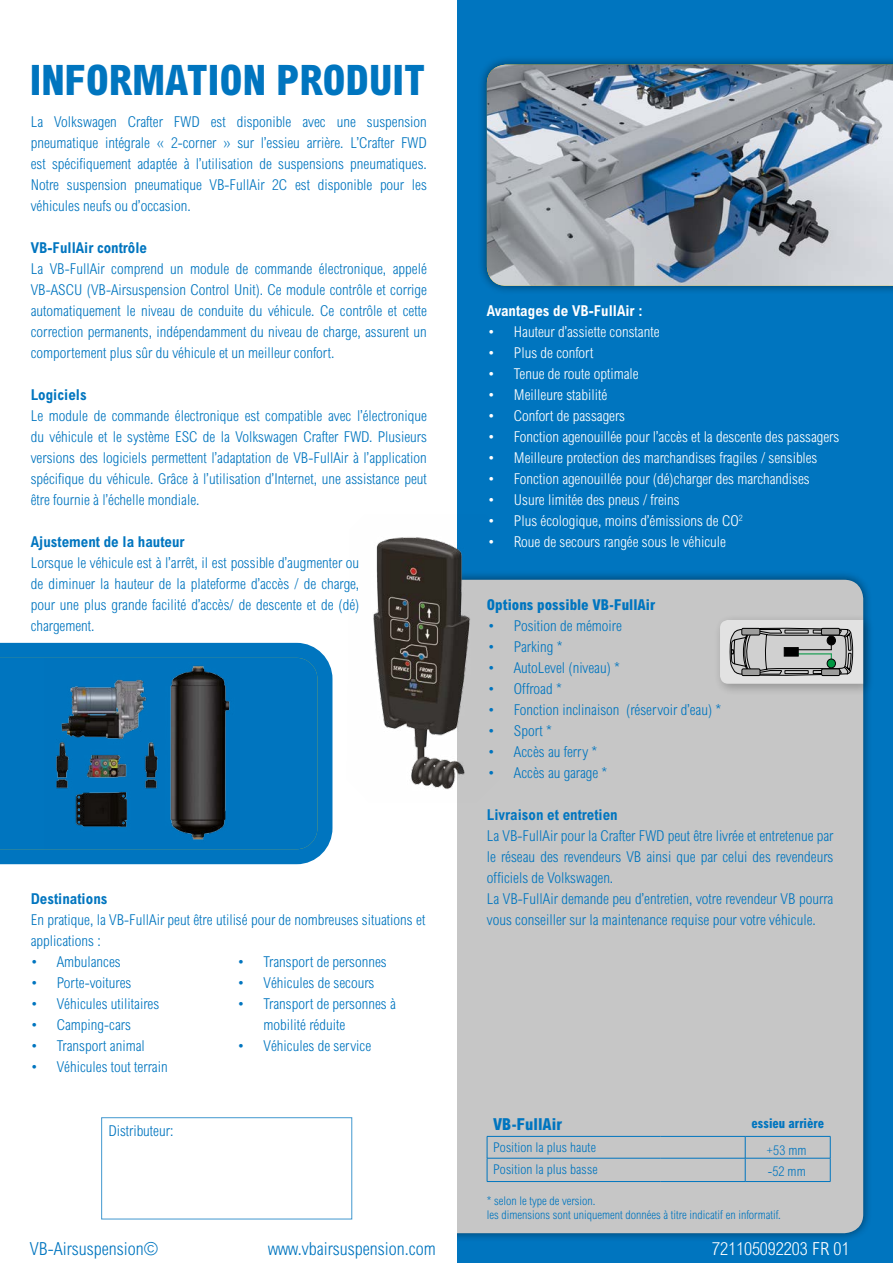
<style>
.page{position:relative;width:893px;height:1263px;background:#fff}
.page>*{position:absolute;margin:0;border:0;box-sizing:border-box;transform-origin:0 0}
.t1{font:800 condensed 42px "Arial MT Std";color:#0075bf}
.t2{font:300 condensed 18px "Arial MT Std";color:#0075bf}
.t3{font:300 condensed 18px "Arial MT Std";color:#fff}
.t4{font:800 condensed 16.5px "Arial MT Std";color:#0075bf}
.t5{font:300 condensed 15px/21px "Arial MT Std";color:#0075bf;text-align:justify}
.t6{font:300 condensed 15px "Arial MT Std";color:#fff}
.t7{font:700 condensed 15px "Arial MT Std";color:#0075bf}
.t8{font:800 condensed 15px "Arial MT Std";color:#0075bf}
.t9{font:700 condensed 15px "Arial MT Std";color:#fff}
.t10{font:300 condensed 13.5px/21.8px "Arial MT Std";letter-spacing:.005em;color:#0075bf}
.t11{font:800 condensed 13.5px "Arial MT Std";color:#0075bf;scale:.94 1}
.t12{font:300 condensed 12px/14.4px "Arial MT Std";color:#0075bf}
</style>
<div class="page">
<div style="left:457px;top:0;width:436px;height:1263px;background:#0075bf"></div>
<div style="left:425px;top:570px;width:448px;height:672px;background:#000;opacity:.5"></div>
<div style="left:435px;top:580px;width:428px;height:653px;background:#c6c6c6;border-radius:19px"></div>
<div style="left:417px;top:0;width:40px;height:1263px;background:#fff"></div>
<div style="left:477px;top:55px;width:416px;height:240px;background:#000;opacity:.5"></div>
<img style="left:487px;top:65px;width:406px;height:221px">
<svg style="left:0;top:643px;width:332px;height:221px;background:#0e69a2"></svg>
<hr style="left:745px;top:1158px;width:85px;height:1px;background:#0075bf">
<hr style="left:487px;top:1136px;width:173px;height:1px;background:#0075bf">
<hr style="left:660px;top:1136px;width:85px;height:1px;background:#0075bf">
<hr style="left:487px;top:1158px;width:173px;height:1px;background:#0075bf">
<svg style="left:487px;top:1136px;width:1px;height:45px"></svg>
<hr style="left:660px;top:1158px;width:85px;height:1px;background:#0075bf">
<svg style="left:745px;top:1137px;width:1px;height:44px"></svg>
<hr style="left:487px;top:1181px;width:173px;height:1px;background:#0075bf">
<hr style="left:660px;top:1181px;width:85px;height:1px;background:#0075bf">
<hr style="left:745px;top:1181px;width:85px;height:1px;background:#0075bf">
<hr style="left:745px;top:1136px;width:85px;height:1px;background:#0075bf">
<svg style="left:830px;top:1136px;width:1px;height:45px"></svg>
<div style="left:713px;top:613px;width:163px;height:83px;background:#000;opacity:.5"></div>
<svg style="left:720px;top:620px;width:143px;height:64px"></svg>
<hr style="left:798px;top:649px;width:33px;height:1px;background:#000">
<hr style="left:798px;top:653px;width:33px;height:1px;background:#009641">
<div style="left:827px;top:659px;width:8px;height:9px;background:#009641;border-radius:50%"></div>
<div style="left:827px;top:659px;width:9px;height:9px;border:1px solid #000;border-radius:50%"></div>
<div style="left:784px;top:647px;width:14px;height:9px;background:#000;border:1px solid #000"></div>
<img style="left:373px;top:537px;width:127px;height:253px">
<h1 class="t1" style="left:30px;top:55px;width:397px">INFORMATION PRODUIT</h1>
<p class="t5" style="left:31px;top:111px;width:398px">La Volkswagen Crafter FWD est disponible avec une suspension pneumatique intégrale « 2-corner » sur l’essieu arrière. L’Crafter FWD est spécifiquement adaptée à l’utilisation de suspensions pneumatiques.<br>Notre suspension pneumatique VB-FullAir 2C est disponible pour les véhicules neufs ou d’occasion.</p>
<p class="t7" style="left:31px;top:239px;width:118px">VB-FullAir contrôle</p>
<p class="t5" style="left:31px;top:258px;width:398px">La VB-FullAir comprend un module de commande électronique, appelé VB-ASCU (VB-Airsuspension Control Unit). Ce module contrôle et corrige automatiquement le niveau de conduite du véhicule. Ce contrôle et cette correction permanents, indépendamment du niveau de charge, assurent un comportement plus sûr du véhicule et un meilleur confort.</p>
<p class="t7" style="left:31px;top:386px;width:57px">Logiciels</p>
<p class="t5" style="left:31px;top:405px;width:398px">Le module de commande électronique est compatible avec l’électronique du véhicule et le système ESC de la Volkswagen Crafter FWD. Plusieurs versions des logiciels permettent l’adaptation de VB-FullAir à l’application spécifique du véhicule. Grâce à l’utilisation d’Internet, une assistance peut être fournie à l’échelle mondiale.</p>
<p class="t7" style="left:31px;top:533px;width:155px">Ajustement de la hauteur</p>
<p class="t5" style="left:31px;top:552px;width:330px">Lorsque le véhicule est à l’arrêt, il est possible d’augmenter ou de diminuer la hauteur de la plateforme d’accès / de charge, pour une plus grande facilité d’accès/ de descente et de (dé) chargement.</p>
<p class="t7" style="left:31px;top:890px;width:78px">Destinations</p>
<p class="t5" style="left:31px;top:909px;width:396px">En pratique, la VB-FullAir peut être utilisé pour de nombreuses situations et applications :</p>
<p class="t5" style="left:30px;top:951px;width:92px">• Ambulances</p>
<p class="t5" style="left:30px;top:972px;width:103px">• Porte-voitures</p>
<p class="t5" style="left:30px;top:993px;width:131px">• Véhicules utilitaires</p>
<p class="t5" style="left:30px;top:1014px;width:103px">• Camping-cars</p>
<p class="t5" style="left:30px;top:1035px;width:117px">• Transport animal</p>
<p class="t5" style="left:30px;top:1056px;width:139px">• Véhicules tout terrain</p>
<p class="t5" style="left:108px;top:1120px;width:67px">Distributeur:</p>
<p class="t5" style="left:237px;top:951px;width:152px">• Transport de personnes</p>
<p class="t5" style="left:237px;top:972px;width:139px">• Véhicules de secours</p>
<p class="t5" style="left:264px;top:993px;width:134px;text-indent:-27px">• Transport de personnes à mobilité réduite</p>
<p class="t5" style="left:237px;top:1035px;width:136px">• Véhicules de service</p>
<p class="t9" style="left:487px;top:302px;width:157px">Avantages de VB-FullAir :</p>
<p class="t6" style="left:487px;top:323px;width:174px">• Hauteur d’assiette constante</p>
<p class="t6" style="left:487px;top:344px;width:108px">• Plus de confort</p>
<p class="t6" style="left:487px;top:365px;width:153px">• Tenue de route optimale</p>
<p class="t6" style="left:487px;top:386px;width:122px">• Meilleure stabilité</p>
<p class="t6" style="left:487px;top:407px;width:140px">• Confort de passagers</p>
<p class="t6" style="left:487px;top:428px;width:354px">• Fonction agenouillée pour l’accès et la descente des passagers</p>
<p class="t6" style="left:487px;top:449px;width:332px">• Meilleure protection des marchandises fragiles / sensibles</p>
<p class="t6" style="left:487px;top:470px;width:324px">• Fonction agenouillée pour (dé)charger des marchandises</p>
<p class="t6" style="left:487px;top:491px;width:194px">• Usure limitée des pneus / freins</p>
<p class="t6" style="left:487px;top:512px;width:257px">• Plus écologique, moins d’émissions de CO<sup>2</sup></p>
<p class="t6" style="left:487px;top:533px;width:241px">• Roue de secours rangée sous le véhicule</p>
<p class="t8" style="left:487px;top:595px;width:170px">Options possible VB-FullAir</p>
<p class="t5" style="left:487px;top:615px;width:136px">• Position de mémoire</p>
<p class="t5" style="left:487px;top:636px;width:77px">• Parking *</p>
<p class="t5" style="left:487px;top:657px;width:135px">• AutoLevel (niveau) *</p>
<p class="t5" style="left:487px;top:678px;width:77px">• Offroad *</p>
<p class="t5" style="left:487px;top:699px;width:236px">• Fonction inclinaison (réservoir d’eau) *</p>
<p class="t5" style="left:487px;top:720px;width:67px">• Sport *</p>
<p class="t5" style="left:487px;top:741px;width:112px">• Accès au ferry *</p>
<p class="t5" style="left:487px;top:762px;width:122px">• Accès au garage *</p>
<p class="t7" style="left:487px;top:806px;width:132px">Livraison et entretien</p>
<p class="t5" style="left:487px;top:825px;width:348px;text-align:left">La VB-FullAir pour la Crafter FWD peut être livrée et entretenue par le réseau des revendeurs VB ainsi que par celui des revendeurs officiels de Volkswagen.<br>La VB-FullAir demande peu d’entretien, votre revendeur VB pourra vous conseiller sur la maintenance requise pour votre véhicule.</p>
<p class="t4" style="left:493px;top:1114px;width:70px">VB-FullAir</p>
<p class="t11" style="left:751px;top:1115px;width:79px">essieu arrière</p>
<p class="t10" style="left:493px;top:1136px;width:106px">Position la plus haute<br>Position la plus basse</p>
<p class="t12" style="left:487px;top:1193px;width:295px">* selon le type de version.<br>les dimensions sont uniquement données à titre indicatif en informatif.</p>
<p class="t10" style="left:767px;top:1139px;width:41px">+53 mm -52 mm</p>
<p class="t2" style="left:30px;top:1238px;width:130px">VB-Airsuspension©</p>
<p class="t2" style="left:268px;top:1238px;width:169px">www.vbairsuspension.com</p>
<p class="t3" style="left:712px;top:1238px;width:139px">721105092203 FR 01</p>
</div>
